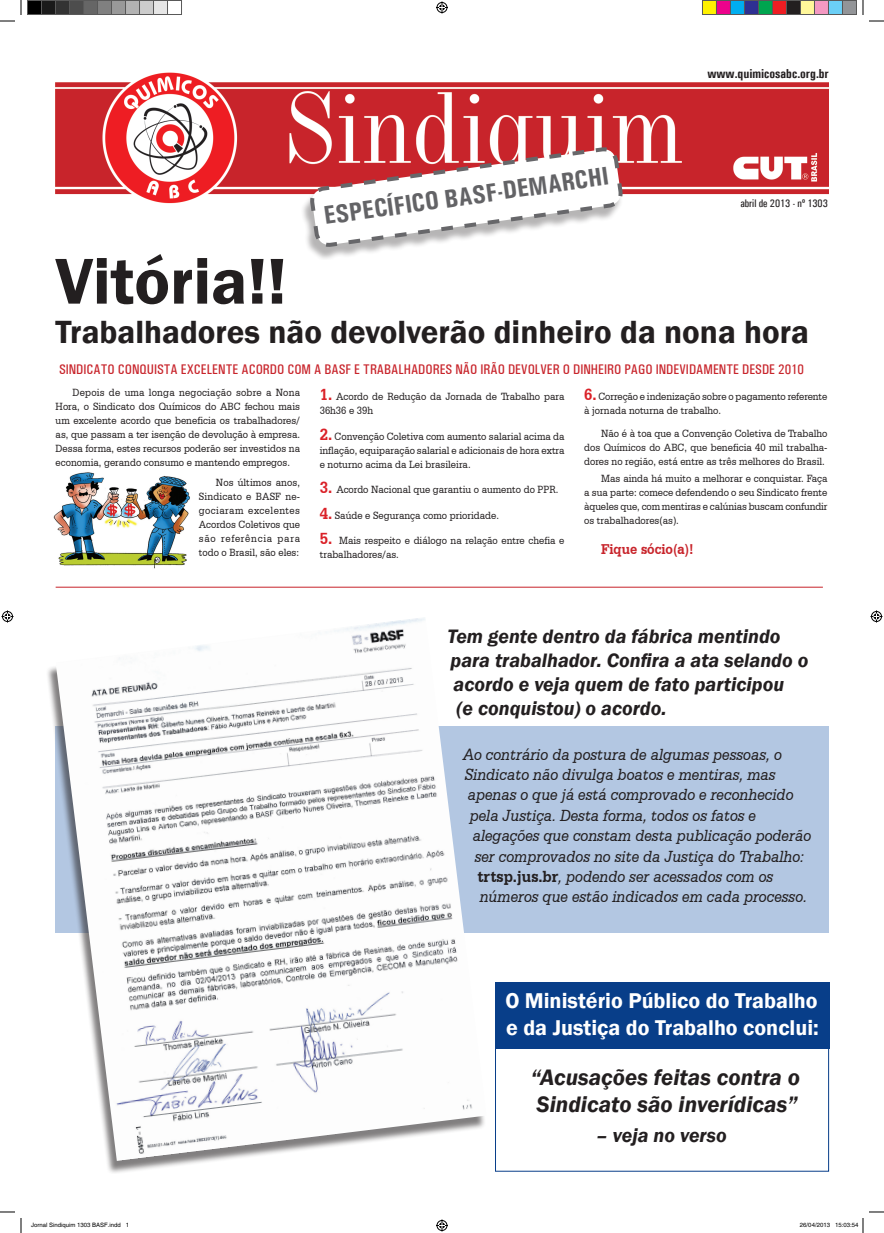
<style>
.page{position:relative;width:884px;height:1233px;background:#fff}
.page>*{position:absolute;margin:0;border:0;box-sizing:border-box;transform-origin:0 0}
.Título{font:600 67px "Franklin Gothic";color:#231f20}
.Título-2{font:600 33px "Franklin Gothic";color:#231f20}
.SUBTÍTULO{font:700 condensed 25.7px "Univers";color:#636366}
.Titulo_2{font:italic 600 23px/27.6px "Franklin Gothic";color:#231f20}
.Titulo_2-2{font:600 22px "Franklin Gothic";color:#fff}
.Titulo_2-3{font:italic 600 20px/24px "Franklin Gothic";color:#231f20}
.TEXTO_2{font:italic 17px "Serifa BT";color:#231f20;scale:.9 1}
.TEXTO{font:700 15px "Serifa BT";color:#c8242b;scale:.9 1}
.olho{font:500 condensed 14px "Univers";color:#c8242b}
.t1{font:700 condensed 13px "Univers";color:#231f20}
.TEXTO-2{font:11px/14px "Serifa BT";color:#231f20;text-align:justify;scale:.9 1}
.t2{font:500 condensed 11px "Univers";color:#231f20}
.t3{font:6px "Helvetica";color:#000}
.s1{font-weight:700;font-size:17px;color:#da2128}
.s2{font-weight:700;font-style:normal}
</style>
<div class="page">
<div style="left:495px;top:982px;width:334px;height:67px;background:#083e89"></div>
<div style="left:55px;top:726px;width:774px;height:207px;background:#b3c7e2"></div>
<img style="left:55px;top:72px;width:774px;height:132px">
<div style="left:300px;top:151px;width:323px;height:109px;background:#231f20;opacity:.33"></div>
<svg style="left:309px;top:103px;width:314px;height:157px"></svg>
<hr style="left:56px;top:586px;width:767px;height:1px;background:#c8242b">
<img style="left:53px;top:472px;width:137px;height:97px">
<div style="left:495px;top:982px;width:334px;height:189px;border:1px solid #083e89"></div>
<div style="left:45px;top:620px;width:441px;height:554px;background:#231f20;opacity:.57"></div>
<img style="left:56px;top:618px;width:430px;height:543px">
<svg style="left:0;top:1211px;width:15px;height:1px"></svg>
<svg style="left:869px;top:1211px;width:15px;height:1px"></svg>
<svg style="left:0;top:0;width:22px;height:22px"></svg>
<svg style="left:20px;top:1218px;width:2px;height:15px"></svg>
<svg style="left:862px;top:0;width:22px;height:22px"></svg>
<svg style="left:436px;top:1px;width:12px;height:12px"></svg>
<svg style="left:436px;top:1219px;width:12px;height:12px"></svg>
<svg style="left:2px;top:610px;width:12px;height:12px"></svg>
<svg style="left:870px;top:610px;width:12px;height:12px"></svg>
<div style="left:28px;top:0;width:14px;height:14px;background:#000"></div>
<div style="left:27px;top:0;width:15px;height:15px;border:1px solid #595959"></div>
<div style="left:42px;top:0;width:14px;height:14px;background:#1a1a1a"></div>
<div style="left:41px;top:0;width:15px;height:15px;border:1px solid #595959"></div>
<div style="left:56px;top:0;width:14px;height:14px;background:#333"></div>
<div style="left:55px;top:0;width:15px;height:15px;border:1px solid #595959"></div>
<div style="left:70px;top:0;width:14px;height:14px;background:#4d4d4d"></div>
<div style="left:69px;top:0;width:15px;height:15px;border:1px solid #595959"></div>
<div style="left:84px;top:0;width:14px;height:14px;background:#666"></div>
<div style="left:83px;top:0;width:15px;height:15px;border:1px solid #595959"></div>
<div style="left:98px;top:0;width:14px;height:14px;background:#808080"></div>
<div style="left:97px;top:0;width:15px;height:15px;border:1px solid #595959"></div>
<div style="left:112px;top:0;width:14px;height:14px;background:#999"></div>
<div style="left:111px;top:0;width:15px;height:15px;border:1px solid #595959"></div>
<div style="left:126px;top:0;width:14px;height:14px;background:#b3b3b3"></div>
<div style="left:125px;top:0;width:15px;height:15px;border:1px solid #595959"></div>
<div style="left:140px;top:0;width:14px;height:14px;background:#ccc"></div>
<div style="left:139px;top:0;width:15px;height:15px;border:1px solid #595959"></div>
<div style="left:154px;top:0;width:14px;height:14px;background:#e6e6e6"></div>
<div style="left:153px;top:0;width:15px;height:15px;border:1px solid #595959"></div>
<div style="left:167px;top:0;width:15px;height:15px;border:1px solid #595959"></div>
<div style="left:702px;top:0;width:14px;height:14px;background:#fff101"></div>
<div style="left:702px;top:0;width:15px;height:15px;border:1px solid #595959"></div>
<div style="left:716px;top:0;width:14px;height:14px;background:#ed028c"></div>
<div style="left:716px;top:0;width:15px;height:15px;border:1px solid #595959"></div>
<div style="left:730px;top:0;width:14px;height:14px;background:#00aeef"></div>
<div style="left:730px;top:0;width:15px;height:15px;border:1px solid #595959"></div>
<div style="left:744px;top:0;width:14px;height:14px;background:#2e3092"></div>
<div style="left:744px;top:0;width:15px;height:15px;border:1px solid #595959"></div>
<div style="left:758px;top:0;width:14px;height:14px;background:#00a54f"></div>
<div style="left:758px;top:0;width:15px;height:15px;border:1px solid #595959"></div>
<div style="left:772px;top:0;width:14px;height:14px;background:#ee1d23"></div>
<div style="left:772px;top:0;width:15px;height:15px;border:1px solid #595959"></div>
<div style="left:786px;top:0;width:14px;height:14px;background:#231f20"></div>
<div style="left:786px;top:0;width:15px;height:15px;border:1px solid #595959"></div>
<div style="left:800px;top:0;width:14px;height:14px;background:#fff79a"></div>
<div style="left:800px;top:0;width:15px;height:15px;border:1px solid #595959"></div>
<div style="left:814px;top:0;width:14px;height:14px;background:#f499c2"></div>
<div style="left:814px;top:0;width:15px;height:15px;border:1px solid #595959"></div>
<div style="left:828px;top:0;width:14px;height:14px;background:#6bcff6"></div>
<div style="left:828px;top:0;width:15px;height:15px;border:1px solid #595959"></div>
<div style="left:842px;top:0;width:14px;height:14px;background:#939598"></div>
<div style="left:842px;top:0;width:15px;height:15px;border:1px solid #595959"></div>
<svg style="left:862px;top:1218px;width:2px;height:15px"></svg>
<p class="SUBTÍTULO" style="left:322px;top:200px;width:289px;rotate:-8deg">ESPECÍFICO BASF-DEMARCHI</p>
<p class="t1" style="left:707px;top:65px;width:123px">www.quimicosabc.org.br</p>
<p class="t2" style="left:740px;top:196px;width:89px">abril de 2013 - nº 1303</p>
<p class="Título" style="left:56px;top:240px;width:233px">Vitória!!</p>
<p class="Título-2" style="left:56px;top:312px;width:755px">Trabalhadores não devolverão dinheiro da nona hora</p>
<p class="olho" style="left:59px;top:361px;width:746px">SINDICATO CONQUISTA EXCELENTE ACORDO COM A BASF E TRABALHADORES NÃO IRÃO DEVOLVER O DINHEIRO PAGO INDEVIDAMENTE DESDE 2010</p>
<p class="TEXTO-2" style="left:56px;top:385px;width:273px;text-indent:17px">Depois de uma longa negociação sobre a Nona Hora, o Sindicato dos Químicos do ABC fechou mais um excelente acordo que beneficia os trabalhadores/ as, que passam a ter isenção de devolução à empresa.<br>Dessa forma, estes recursos poderão ser investidos na economia, gerando consumo e mantendo empregos.</p>
<p class="TEXTO-2" style="left:199px;top:475px;width:114px;text-indent:17px">Nos últimos anos, Sindicato e BASF ne&shy;gociaram excelentes Acordos Coletivos que são referência para todo o Brasil, são eles:</p>
<p class="TEXTO-2" style="left:584px;top:390px;width:272px"><span class="s1">6.</span> Correção e indenização sobre o pagamento referente à jornada noturna de trabalho.</p>
<p class="TEXTO-2" style="left:584px;top:426px;width:272px;text-indent:17px">Não é à toa que a Convenção Coletiva de Trabalho dos Químicos do ABC, que beneficia 40 mil trabalha&shy;dores no região, está entre as três melhores do Brasil.</p>
<p class="TEXTO-2" style="left:584px;top:471px;width:272px;text-indent:17px">Mas ainda há muito a melhorar e conquistar. Faça a sua parte: comece defendendo o seu Sindicato frente àqueles que, com mentiras e calúnias buscam confundir os trabalhadores(as).</p>
<p class="TEXTO" style="left:601px;top:540px;width:104px">Fique sócio(a)!</p>
<p class="TEXTO-2" style="left:320px;top:390px;width:273px"><span class="s1">1.</span> Acordo de Redução da Jornada de Trabalho para<br>36h36 e 39h</p>
<p class="TEXTO-2" style="left:320px;top:429px;width:273px"><span class="s1">2.</span> Convenção Coletiva com aumento salarial acima da inflação, equiparação salarial e adicionais de hora extra e noturno acima da Lei brasileira.</p>
<p class="TEXTO-2" style="left:320px;top:482px;width:267px"><span class="s1">3.</span> Acordo Nacional que garantiu o aumento do PPR.</p>
<p class="TEXTO-2" style="left:320px;top:508px;width:201px"><span class="s1">4.</span> Saúde e Segurança como prioridade.</p>
<p class="TEXTO-2" style="left:320px;top:533px;width:273px"><span class="s1">5.</span> Mais respeito e diálogo na relação entre chefia e trabalhadores/as.</p>
<p class="Titulo_2-3" style="left:448px;top:624px;width:362px">Tem gente dentro da fábrica mentindo para trabalhador. Confira a ata selando o acordo e veja quem de fato participou</p>
<p class="Titulo_2-3" style="left:457px;top:696px;width:211px">(e conquistou) o acordo.</p>
<p class="TEXTO_2" style="left:463px;top:744px;width:356px">Ao contrário da postura de algumas pessoas, o</p>
<p class="TEXTO_2" style="left:465px;top:764px;width:347px">Sindicato não divulga boatos e mentiras, mas</p>
<p class="TEXTO_2" style="left:468px;top:784px;width:363px">apenas o que já está comprovado e reconhecido</p>
<p class="TEXTO_2" style="left:470px;top:805px;width:320px">pela Justiça. Desta forma, todos os fatos e</p>
<p class="TEXTO_2" style="left:473px;top:825px;width:378px">alegações que constam desta publicação poderão</p>
<p class="TEXTO_2" style="left:475px;top:846px;width:368px">ser comprovados no site da Justiça do Trabalho:</p>
<p class="TEXTO_2" style="left:478px;top:866px;width:330px"><span class="s2">trtsp.jus.br</span>, podendo ser acessados com os</p>
<p class="TEXTO_2" style="left:480px;top:886px;width:365px">números que estão indicados em cada processo.</p>
<p class="Titulo_2-2" style="left:505px;top:987px;width:314px">O Ministério Público do Trabalho</p>
<p class="Titulo_2-2" style="left:506px;top:1013px;width:314px">e da Justiça do Trabalho conclui:</p>
<p class="Titulo_2" style="left:531px;top:1063px;width:271px">“Acusações feitas contra o<br>Sindicato são inverídicas”</p>
<p class="Titulo_2-3" style="left:596px;top:1123px;width:132px">– veja no verso</p>
<p class="t3" style="left:31px;top:1221px;width:100px">Jornal Sindiquim 1303 BASF.indd 1</p>
<p class="t3" style="left:800px;top:1221px;width:60px">26/04/2013 15:03:54</p>
</div>
